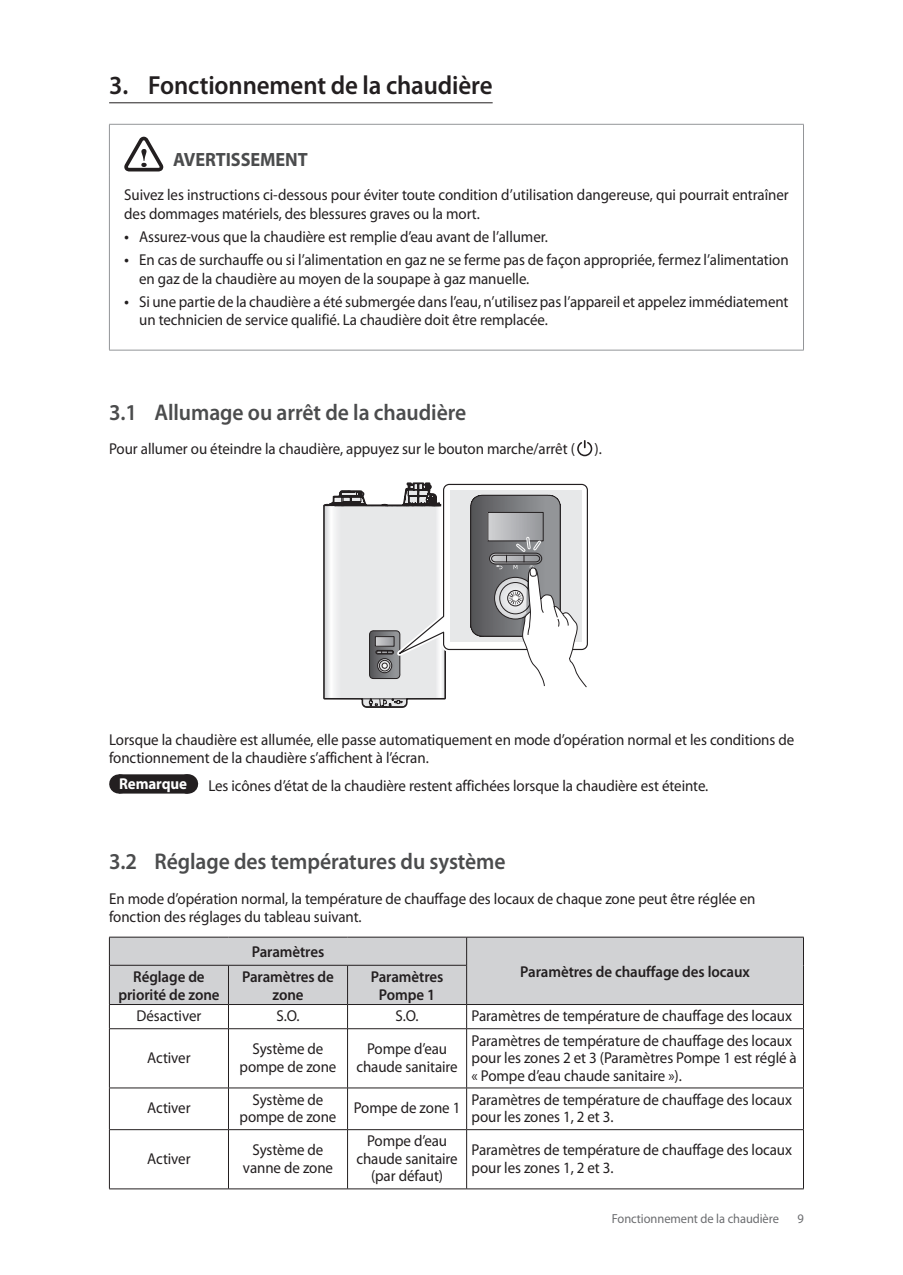
<style>
.page{position:relative;width:903px;height:1275px;background:#fff}
.page>*{position:absolute;margin:0;border:0;box-sizing:border-box;transform-origin:0 0}
.t1{font:600 26.25px "Myriad Pro";letter-spacing:-.005em;color:#231f20;scale:.95 1}
.t2{font:600 22.75px "Myriad Pro";letter-spacing:-.005em;color:#4b4c4d;scale:.95 1}
.t3{font:700 19.25px "Myriad Pro";letter-spacing:-.005em;color:#4b4c4d;scale:.95 1}
.t4{font:15.75px/17.5px "Myriad Pro";letter-spacing:-.005em;color:#231f20;scale:.95 1}
.t5{font:600 15.75px/17.5px "Myriad Pro";letter-spacing:-.005em;color:#231f20;text-align:center;scale:.95 1}
.t6{font:700 15.75px "Myriad Pro";letter-spacing:-.005em;color:#fff;scale:.95 1}
.t7{font:13.12px "Myriad Pro";letter-spacing:-.005em;color:#6c6d70;scale:.95 1}
.s1{font-family:"Arial";font-size:8.75px}
</style>
<div class="page">
<hr style="left:109px;top:124px;width:695px;height:1px;background:#939598">
<hr style="left:109px;top:125px;width:1px;height:51px;background:#939598">
<hr style="left:803px;top:125px;width:1px;height:51px;background:#939598">
<hr style="left:109px;top:176px;width:1px;height:174px;background:#939598">
<hr style="left:803px;top:176px;width:1px;height:174px;background:#939598">
<hr style="left:109px;top:350px;width:695px;height:1px;background:#939598">
<svg style="left:124px;top:137px;width:39px;height:34px"></svg>
<svg style="left:323px;top:440px;width:269px;height:268px"></svg>
<div style="left:119px;top:774px;width:69px;height:20px;background:#231f20"></div>
<svg style="left:153px;top:774px;width:36px;height:20px"></svg>
<div style="left:110px;top:938px;width:693px;height:66px;background:#d1d2d4"></div>
<svg style="left:110px;top:1005px;width:693px;height:183px"></svg>
<hr style="left:467px;top:1004px;width:337px;height:1px;background:#231f20">
<hr style="left:109px;top:937px;width:119px;height:1px;background:#231f20">
<hr style="left:228px;top:937px;width:120px;height:1px;background:#231f20">
<hr style="left:348px;top:937px;width:119px;height:1px;background:#231f20">
<hr style="left:110px;top:965px;width:118px;height:1px;background:#231f20">
<hr style="left:228px;top:965px;width:120px;height:1px;background:#231f20">
<hr style="left:348px;top:965px;width:118px;height:1px;background:#231f20">
<svg style="left:109px;top:937px;width:1px;height:28px"></svg>
<hr style="left:467px;top:937px;width:337px;height:1px;background:#231f20">
<svg style="left:803px;top:937px;width:1px;height:28px"></svg>
<hr style="left:803px;top:965px;width:1px;height:39px;background:#231f20">
<svg style="left:466px;top:937px;width:1px;height:28px"></svg>
<hr style="left:466px;top:965px;width:1px;height:39px;background:#231f20">
<svg style="left:109px;top:1005px;width:1px;height:23px"></svg>
<svg style="left:228px;top:1005px;width:1px;height:23px"></svg>
<svg style="left:347px;top:1005px;width:1px;height:23px"></svg>
<svg style="left:803px;top:1005px;width:1px;height:23px"></svg>
<hr style="left:109px;top:1028px;width:119px;height:1px;background:#231f20">
<hr style="left:109px;top:1029px;width:1px;height:59px;background:#231f20">
<hr style="left:228px;top:1028px;width:120px;height:1px;background:#231f20">
<hr style="left:228px;top:1029px;width:1px;height:59px;background:#231f20">
<hr style="left:348px;top:1028px;width:119px;height:1px;background:#231f20">
<hr style="left:347px;top:1029px;width:1px;height:59px;background:#231f20">
<hr style="left:467px;top:1028px;width:337px;height:1px;background:#231f20">
<hr style="left:803px;top:1029px;width:1px;height:59px;background:#231f20">
<hr style="left:109px;top:1088px;width:119px;height:1px;background:#231f20">
<hr style="left:109px;top:1088px;width:1px;height:41px;background:#231f20">
<hr style="left:228px;top:1088px;width:120px;height:1px;background:#231f20">
<hr style="left:228px;top:1088px;width:1px;height:41px;background:#231f20">
<hr style="left:348px;top:1088px;width:119px;height:1px;background:#231f20">
<hr style="left:347px;top:1088px;width:1px;height:41px;background:#231f20">
<hr style="left:467px;top:1088px;width:337px;height:1px;background:#231f20">
<hr style="left:803px;top:1088px;width:1px;height:41px;background:#231f20">
<hr style="left:109px;top:1129px;width:119px;height:1px;background:#231f20">
<hr style="left:109px;top:1130px;width:1px;height:59px;background:#231f20">
<hr style="left:228px;top:1129px;width:120px;height:1px;background:#231f20">
<hr style="left:228px;top:1130px;width:1px;height:59px;background:#231f20">
<hr style="left:348px;top:1129px;width:119px;height:1px;background:#231f20">
<hr style="left:347px;top:1130px;width:1px;height:59px;background:#231f20">
<hr style="left:467px;top:1129px;width:337px;height:1px;background:#231f20">
<hr style="left:803px;top:1130px;width:1px;height:59px;background:#231f20">
<hr style="left:109px;top:1188px;width:119px;height:1px;background:#231f20">
<hr style="left:228px;top:1188px;width:120px;height:1px;background:#231f20">
<hr style="left:348px;top:1188px;width:119px;height:1px;background:#231f20">
<hr style="left:467px;top:1188px;width:337px;height:1px;background:#231f20">
<svg style="left:466px;top:1005px;width:1px;height:23px"></svg>
<hr style="left:466px;top:1029px;width:1px;height:59px;background:#231f20">
<hr style="left:466px;top:1088px;width:1px;height:41px;background:#231f20">
<hr style="left:466px;top:1130px;width:1px;height:59px;background:#231f20">
<hr style="left:228px;top:965px;width:1px;height:39px;background:#231f20">
<hr style="left:347px;top:965px;width:1px;height:39px;background:#231f20">
<hr style="left:109px;top:965px;width:1px;height:39px;background:#231f20">
<hr style="left:109px;top:1004px;width:119px;height:1px;background:#231f20">
<hr style="left:228px;top:1004px;width:120px;height:1px;background:#231f20">
<hr style="left:348px;top:1004px;width:119px;height:1px;background:#231f20">
<hr style="left:109px;top:102px;width:384px;height:1px;background:#231f20">
<h1 class="t1" style="left:109px;top:69px;width:405px">3. Fonctionnement de la chaudière</h1>
<p class="t3" style="left:173px;top:147px;width:143px">AVERTISSEMENT</p>
<p class="t4" style="left:124px;top:185px;width:701px;line-height:18.4px">Suivez les instructions ci-dessous pour éviter toute condition d’utilisation dangereuse, qui pourrait entraîner des dommages matériels, des blessures graves ou la mort.</p>
<p class="t4" style="left:124px;top:228px;width:447px"><span class="s1">●</span> Assurez-vous que la chaudière est remplie d’eau avant de l’allumer.</p>
<p class="t4" style="left:139px;top:251px;width:685px;line-height:18.4px;text-indent:-15px"><span class="s1">●</span> En cas de surchauffe ou si l’alimentation en gaz ne se ferme pas de façon appropriée, fermez l’alimentation en gaz de la chaudière au moyen de la soupape à gaz manuelle.</p>
<p class="t4" style="left:139px;top:292px;width:685px;line-height:18.4px;text-indent:-15px"><span class="s1">●</span> Si une partie de la chaudière a été submergée dans l’eau, n’utilisez pas l’appareil et appelez immédiatement un technicien de service qualifié. La chaudière doit être remplacée.</p>
<h2 class="t2" style="left:109px;top:397px;width:377px">3.1 Allumage ou arrêt de la chaudière</h2>
<p class="t4" style="left:109px;top:439px;width:520px">Pour allumer ou éteindre la chaudière, appuyez sur le bouton marche/arrêt ( ).</p>
<p class="t4" style="left:109px;top:730px;width:722px;line-height:18.4px">Lorsque la chaudière est allumée, elle passe automatiquement en mode d’opération normal et les conditions de fonctionnement de la chaudière s’affichent à l’écran.</p>
<p class="t6" style="left:119px;top:773px;width:73px">Remarque</p>
<p class="t4" style="left:208px;top:777px;width:528px">Les icônes d’état de la chaudière restent affichées lorsque la chaudière est éteinte.</p>
<h2 class="t2" style="left:109px;top:847px;width:419px">3.2 Réglage des températures du système</h2>
<p class="t4" style="left:109px;top:889px;width:682px;line-height:18.4px">En mode d’opération normal, la température de chauffage des locaux de chaque zone peut être réglée en fonction des réglages du tableau suivant.</p>
<p class="t5" style="left:252px;top:943px;width:78px">Paramètres</p>
<p class="t5" style="left:520px;top:962px;width:243px">Paramètres de chauffage des locaux</p>
<p class="t5" style="left:118px;top:968px;width:108px">Réglage de priorité de zone</p>
<p class="t5" style="left:242px;top:968px;width:98px">Paramètres de zone</p>
<p class="t5" style="left:371px;top:968px;width:78px">Paramètres<br>Pompe 1</p>
<p class="t4" style="left:137px;top:1007px;width:70px">Désactiver</p>
<p class="t4" style="left:276px;top:1007px;width:26px">S.O.</p>
<p class="t4" style="left:395px;top:1007px;width:26px">S.O.</p>
<p class="t4" style="left:472px;top:1007px;width:339px">Paramètres de température de chauffage des locaux</p>
<p class="t4" style="left:147px;top:1049px;width:47px">Activer</p>
<p class="t4" style="left:240px;top:1040px;width:104px;text-align:center">Système de pompe de zone</p>
<p class="t4" style="left:356px;top:1040px;width:108px;text-align:center">Pompe d’eau chaude sanitaire</p>
<p class="t4" style="left:472px;top:1031px;width:344px">Paramètres de température de chauffage des locaux pour les zones 2 et 3 (Paramètres Pompe 1 est réglé à « Pompe d’eau chaude sanitaire »).</p>
<p class="t4" style="left:147px;top:1099px;width:47px">Activer</p>
<p class="t4" style="left:240px;top:1090px;width:104px;text-align:center">Système de pompe de zone</p>
<p class="t4" style="left:354px;top:1099px;width:114px">Pompe de zone 1</p>
<p class="t4" style="left:472px;top:1090px;width:339px">Paramètres de température de chauffage des locaux pour les zones 1, 2 et 3.</p>
<p class="t4" style="left:147px;top:1150px;width:47px">Activer</p>
<p class="t4" style="left:243px;top:1141px;width:96px;text-align:center">Système de vanne de zone</p>
<p class="t4" style="left:356px;top:1132px;width:108px;text-align:center">Pompe d’eau chaude sanitaire (par défaut)</p>
<p class="t4" style="left:472px;top:1141px;width:339px">Paramètres de température de chauffage des locaux pour les zones 1, 2 et 3.</p>
<p class="t7" style="left:612px;top:1210px;width:177px">Fonctionnement de la chaudière</p>
<p class="t7" style="left:797px;top:1210px;width:8px">9</p>
</div>
